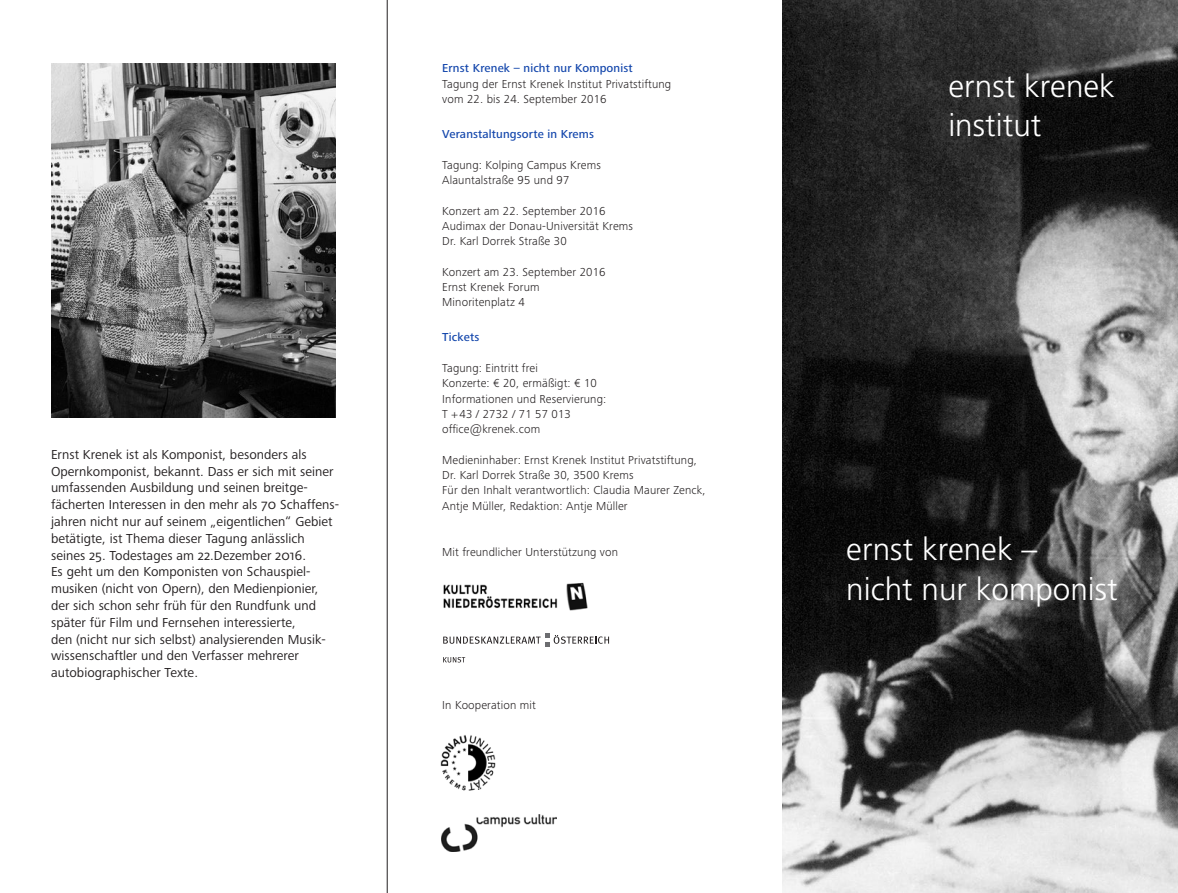
<style>
.page{position:relative;width:1178px;height:893px;background:#fff}
.page>*{position:absolute;margin:0;border:0;box-sizing:border-box;transform-origin:0 0}
.t1{font:300 31.5px/39px "Frutiger";color:#fff}
.lauf{font:13.5px/16.8px "Frutiger Next LTW1 G";letter-spacing:.005em;color:#231f20}
.info_light{font:300 12px/15.3px "Frutiger Next LTW1 G";letter-spacing:.01em;color:#231f20}
.info_fett{font:500 12px "Frutiger Next LTW1 G";letter-spacing:.01em;color:#1447ac}
.info_light-2{font:500 12px "Frutiger Next LTW1 G";letter-spacing:.01em;color:#1447ac}
</style>
<div class="page">
<hr style="left:387px;top:0;width:1px;height:893px;background:#231f20">
<img style="left:782px;top:0;width:396px;height:893px">
<img style="left:51px;top:64px;width:285px;height:354px">
<svg style="left:443px;top:633px;width:166px;height:14px"></svg>
<svg style="left:443px;top:657px;width:22px;height:5px"></svg>
<img style="left:443px;top:582px;width:145px;height:29px">
<img style="left:440px;top:735px;width:56px;height:56px">
<img style="left:441px;top:814px;width:116px;height:38px">
<p class="lauf" style="left:51px;top:446px;width:289px">Ernst Krenek ist als Komponist, besonders als Opernkomponist, bekannt. Dass er sich mit seiner umfassenden Ausbildung und seinen breitge&shy;fächerten Interessen in den mehr als 70 Schaffens&shy;jahren nicht nur auf seinem „eigentlichen“ Gebiet betätigte, ist Thema dieser Tagung anlässlich seines 25. Todestages am 22.Dezember 2016.<br>Es geht um den Komponisten von Schauspiel&shy;musiken (nicht von Opern), den Medienpionier, der sich schon sehr früh für den Rundfunk und später für Film und Fernsehen interessierte,<br>den (nicht nur sich selbst) analysierenden Musik&shy;wissenschaftler und den Verfasser mehrerer autobiographischer Texte.</p>
<p class="info_fett" style="left:442px;top:61px;width:192px">Ernst Krenek – nicht nur Komponist</p>
<p class="info_light" style="left:442px;top:76px;width:231px">Tagung der Ernst Krenek Institut Privatstiftung</p>
<p class="info_light" style="left:442px;top:91px;width:166px">vom 22. bis 24. September 2016</p>
<p class="info_fett" style="left:442px;top:127px;width:153px">Veranstaltungsorte in Krems</p>
<p class="info_light" style="left:442px;top:157px;width:160px">Tagung: Kolping Campus Krems</p>
<p class="info_light" style="left:442px;top:172px;width:129px">Alauntalstraße 95 und 97</p>
<p class="info_light" style="left:442px;top:203px;width:165px">Konzert am 22. September 2016</p>
<p class="info_light" style="left:442px;top:218px;width:192px">Audimax der Donau-Universität Krems</p>
<p class="info_light" style="left:442px;top:233px;width:126px">Dr. Karl Dorrek Straße 30</p>
<p class="info_light" style="left:442px;top:264px;width:165px">Konzert am 23. September 2016</p>
<p class="info_light" style="left:442px;top:279px;width:99px">Ernst Krenek Forum</p>
<p class="info_light" style="left:442px;top:295px;width:84px">Minoritenplatz 4</p>
<p class="info_light-2" style="left:442px;top:331px;width:39px">Tickets</p>
<p class="info_light" style="left:442px;top:360px;width:97px">Tagung: Eintritt frei</p>
<p class="info_light" style="left:442px;top:376px;width:156px">Konzerte: € 20, ermäßigt: € 10</p>
<p class="info_light" style="left:442px;top:391px;width:166px">Informationen und Reservierung:</p>
<p class="info_light" style="left:442px;top:406px;width:130px">T + 43 / 2732 / 71 57 013</p>
<p class="info_light" style="left:442px;top:422px;width:100px">office@krenek.com</p>
<p class="info_light" style="left:442px;top:452px;width:256px">Medieninhaber: Ernst Krenek Institut Privatstiftung,<br>Dr. Karl Dorrek Straße 30, 3500 Krems</p>
<p class="info_light" style="left:442px;top:483px;width:265px">Für den Inhalt verantwortlich: Claudia Maurer Zenck,<br>Antje Müller, Redaktion: Antje Müller</p>
<p class="info_light" style="left:442px;top:544px;width:177px">Mit freundlicher Unterstützung von</p>
<p class="info_light" style="left:442px;top:697px;width:95px">In Kooperation mit</p>
<p class="t1" style="left:948px;top:67px;width:168px">ernst krenek</p>
<p class="t1" style="left:948px;top:106px;width:95px">institut</p>
<p class="t1" style="left:846px;top:530px;width:273px">ernst krenek –<br>nicht nur komponist</p>
</div>
